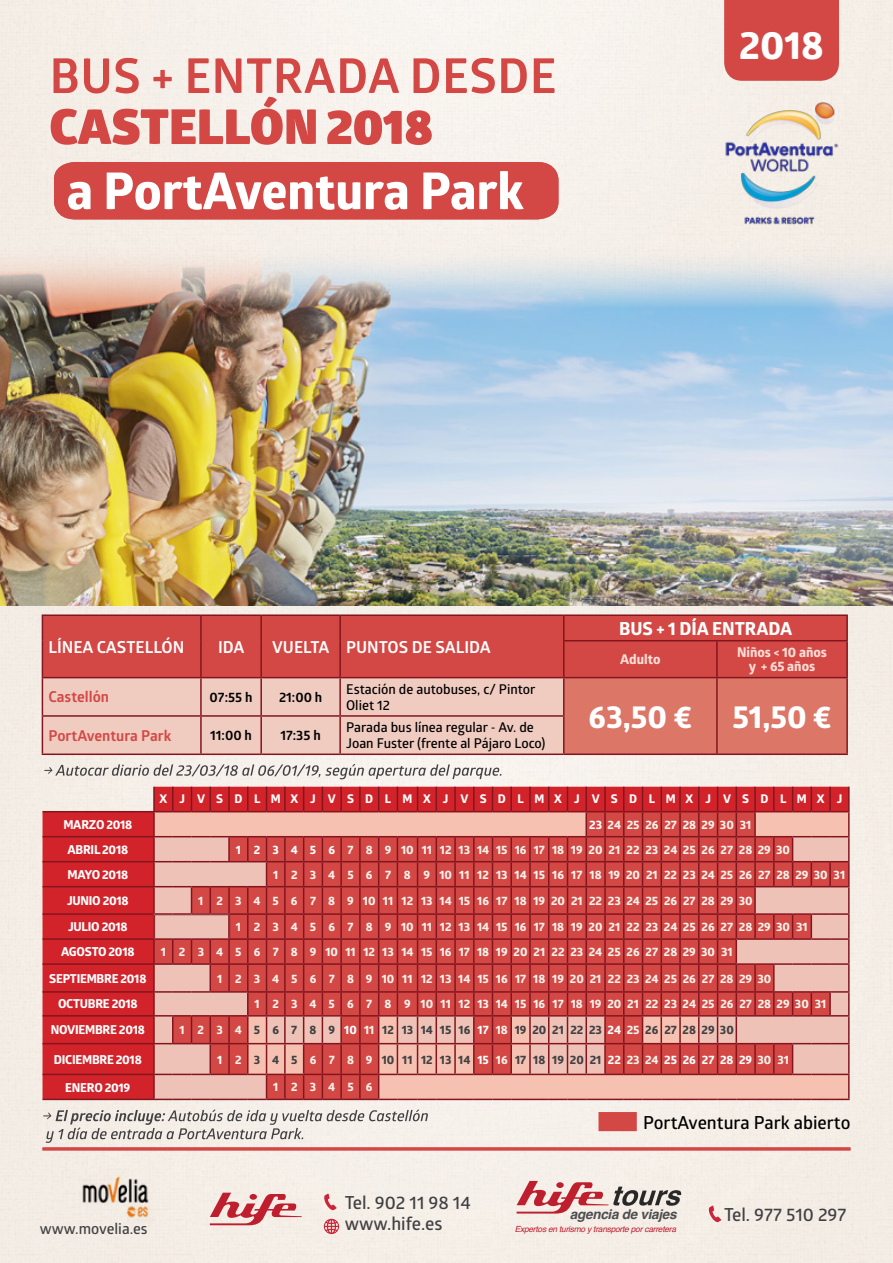
<style>
.page{position:relative;width:893px;height:1263px;background:#f5efe8}
.page>*{position:absolute;margin:0;border:0;box-sizing:border-box;transform-origin:0 0}
.t1{font:700 39px "Globerx";color:#fff}
.t2{font:700 31.5px "Globerx";color:#fff}
.t3{font:600 18px "Glober";color:#414042}
.t4{font:600 18px "Glober";color:#000}
.t5{font:700 18px "Globerx";color:#fff}
.t6{font:700 16.5px "Glober";color:#fff}
.t7{font:700 15px "Glober";color:#d34845}
.t8{font:600 15px "Glober";color:#414042}
.t9{font:600 13.5px/16.2px "Glober";color:#000}
.t10{font:700 13.5px/13.5px "Globerx";color:#fdddd5;text-align:center}
.t11{font:700 13.5px "Glober";color:#000}
.t12{font:italic 700 13.5px "Helvetica";letter-spacing:-.02em;color:#4d4d4f}
.t13{font:700 12.3px "Globerx";letter-spacing:-.02em;color:#fff}
.t14{font:700 12px "Globerx";color:#f8f2eb}
.t15{font:700 12px "Globerx";color:#414042}
.t16{font:700 12px "Globerx";letter-spacing:.94em;color:#fff}
.t17{font:italic 8.4px "Helvetica";letter-spacing:-.03em;color:#bf1d2d}
.s1{color:#fff}
.s2{color:#f8f2eb}
</style>
<div class="page">
<svg style="left:54px;top:162px;width:504px;height:57px"></svg>
<img style="left:73px;top:1160px;width:85px;height:70px">
<svg style="left:709px;top:1205px;width:12px;height:17px"></svg>
<svg style="left:324px;top:1194px;width:13px;height:16px"></svg>
<svg style="left:210px;top:1193px;width:92px;height:32px;background:#df9d9f"></svg>
<svg style="left:517px;top:1181px;width:164px;height:32px;background:#d3acab"></svg>
<svg style="left:324px;top:1219px;width:15px;height:15px"></svg>
<svg style="left:43px;top:787px;width:807px;height:313px;background:#d25e5b"></svg>
<img style="left:0;top:244px;width:893px;height:362px">
<div style="left:724px;top:0;width:115px;height:81px;background:#d34845"></div>
<svg style="left:51px;top:58px;width:504px;height:87px;background:#eab6b1"></svg>
<div style="left:43px;top:616px;width:803px;height:61px;background:#d34845"></div>
<svg style="left:43px;top:678px;width:803px;height:75px;background:#e8ab9f"></svg>
<hr style="left:42px;top:614px;width:159px;height:2px;background:#83151f">
<svg style="left:42px;top:616px;width:1px;height:25px"></svg>
<hr style="left:201px;top:614px;width:60px;height:2px;background:#83151f">
<hr style="left:200px;top:616px;width:2px;height:25px;background:#83151f">
<hr style="left:261px;top:614px;width:79px;height:2px;background:#83151f">
<hr style="left:260px;top:616px;width:2px;height:25px;background:#83151f">
<hr style="left:340px;top:614px;width:224px;height:2px;background:#83151f">
<hr style="left:339px;top:616px;width:2px;height:25px;background:#83151f">
<hr style="left:564px;top:614px;width:153px;height:2px;background:#83151f">
<svg style="left:563px;top:616px;width:1px;height:24px"></svg>
<hr style="left:717px;top:614px;width:131px;height:2px;background:#83151f">
<hr style="left:846px;top:616px;width:2px;height:24px;background:#83151f">
<hr style="left:42px;top:641px;width:1px;height:36px;background:#83151f">
<hr style="left:200px;top:641px;width:2px;height:36px;background:#83151f">
<hr style="left:260px;top:641px;width:2px;height:36px;background:#83151f">
<hr style="left:339px;top:641px;width:2px;height:36px;background:#83151f">
<hr style="left:563px;top:640px;width:154px;height:1px;background:#83151f">
<hr style="left:563px;top:641px;width:1px;height:36px;background:#83151f">
<hr style="left:717px;top:640px;width:131px;height:1px;background:#83151f">
<hr style="left:716px;top:641px;width:2px;height:36px;background:#83151f">
<hr style="left:846px;top:641px;width:2px;height:36px;background:#83151f">
<hr style="left:42px;top:677px;width:159px;height:1px;background:#83151f">
<hr style="left:42px;top:678px;width:1px;height:37px;background:#83151f">
<hr style="left:201px;top:677px;width:60px;height:1px;background:#83151f">
<hr style="left:200px;top:678px;width:2px;height:37px;background:#83151f">
<hr style="left:261px;top:677px;width:79px;height:1px;background:#83151f">
<hr style="left:260px;top:678px;width:2px;height:37px;background:#83151f">
<hr style="left:340px;top:677px;width:224px;height:1px;background:#83151f">
<hr style="left:339px;top:678px;width:2px;height:37px;background:#83151f">
<hr style="left:564px;top:677px;width:153px;height:1px;background:#83151f">
<hr style="left:563px;top:678px;width:1px;height:37px;background:#83151f">
<hr style="left:717px;top:677px;width:131px;height:1px;background:#83151f">
<hr style="left:716px;top:678px;width:2px;height:38px;background:#83151f">
<hr style="left:846px;top:678px;width:2px;height:38px;background:#83151f">
<hr style="left:42px;top:715px;width:159px;height:2px;background:#83151f">
<hr style="left:42px;top:717px;width:1px;height:36px;background:#83151f">
<hr style="left:201px;top:715px;width:60px;height:2px;background:#83151f">
<hr style="left:200px;top:717px;width:2px;height:36px;background:#83151f">
<hr style="left:261px;top:715px;width:79px;height:2px;background:#83151f">
<hr style="left:260px;top:717px;width:2px;height:36px;background:#83151f">
<hr style="left:340px;top:715px;width:224px;height:2px;background:#83151f">
<hr style="left:339px;top:717px;width:2px;height:36px;background:#83151f">
<hr style="left:563px;top:717px;width:1px;height:36px;background:#83151f">
<hr style="left:716px;top:716px;width:2px;height:37px;background:#83151f">
<hr style="left:846px;top:716px;width:2px;height:37px;background:#83151f">
<hr style="left:42px;top:753px;width:159px;height:2px;background:#83151f">
<hr style="left:201px;top:753px;width:60px;height:2px;background:#83151f">
<hr style="left:261px;top:753px;width:79px;height:2px;background:#83151f">
<hr style="left:340px;top:753px;width:224px;height:2px;background:#83151f">
<hr style="left:564px;top:753px;width:153px;height:2px;background:#83151f">
<hr style="left:717px;top:753px;width:131px;height:2px;background:#83151f">
<svg style="left:44px;top:764px;width:457px;height:15px;background:#cfcac6"></svg>
<svg style="left:43px;top:1109px;width:385px;height:34px;background:#d7d2cc"></svg>
<div style="left:598px;top:1112px;width:39px;height:19px;background:#d34845;border:2px solid #d34845"></div>
<hr style="left:43px;top:1147px;width:807px;height:3px;background:#d34845">
<img style="left:720px;top:101px;width:122px;height:126px">
<h1 class="t1" style="left:739px;top:17px;width:86px">2018</h1>
<h3 class="t6" style="left:48px;top:635px;width:138px">LÍNEA CASTELLÓN</h3>
<h3 class="t6" style="left:218px;top:635px;width:28px">IDA</h3>
<h3 class="t6" style="left:272px;top:635px;width:220px">VUELTA PUNTOS DE SALIDA</h3>
<p class="t7" style="left:48px;top:687px;width:62px">Castellón</p>
<p class="t11" style="left:210px;top:688px;width:44px">07:55 h</p>
<p class="t11" style="left:279px;top:688px;width:45px">21:00 h</p>
<p class="t9" style="left:346px;top:680px;width:191px">Estación de autobuses, c/ Pintor<br>Oliet 12</p>
<p class="t7" style="left:48px;top:725px;width:125px">PortAventura Park</p>
<p class="t11" style="left:210px;top:726px;width:43px">11:00 h</p>
<p class="t11" style="left:280px;top:726px;width:42px">17:35 h</p>
<p class="t9" style="left:346px;top:719px;width:201px">Parada bus línea regular - Av. de<br>Joan Fuster (frente al Pájaro Loco)</p>
<h3 class="t5" style="left:619px;top:615px;width:175px">BUS + 1 DÍA ENTRADA</h3>
<p class="t10" style="left:620px;top:652px;width:42px">Adulto</p>
<p class="t10" style="left:737px;top:646px;width:91px">Niños &lt; 10 años y + 65 años</p>
<h2 class="t2" style="left:589px;top:694px;width:105px">63,50 €</h2>
<h2 class="t2" style="left:732px;top:694px;width:101px">51,50 €</h2>
<p class="t16" style="left:160px;top:790px;width:684px">XJVSDLMXJVSDLMXJVSDLMXJVSDLMXJVSDLMXJ</p>
<p class="t13" style="left:63px;top:815px;width:71px">MARZO 2018</p>
<p class="t14" style="left:589px;top:816px;width:164px"><span class="s1">23</span> 24 25 26 27 28 29 30 31</p>
<p class="t13" style="left:68px;top:840px;width:62px">ABRIL 2018</p>
<p class="t14" style="left:236px;top:841px;width:556px"><span class="s1">1 2 3 4 5 6</span> 7 8 9 10 11 12 131415 16 17 18192021222324252627282930</p>
<p class="t13" style="left:68px;top:865px;width:62px">MAYO 2018</p>
<p class="t14" style="left:273px;top:866px;width:574px">1 2 3 4 5 6 7 8 9 10 11 12 131415 16 17 1819202122232425262728293031</p>
<p class="t13" style="left:67px;top:892px;width:63px">JUNIO 2018</p>
<p class="t14" style="left:198px;top:892px;width:556px">1 2 3 4 5 6 7 8 9 10 11 12 131415 16 17 18192021222324252627282930</p>
<p class="t13" style="left:68px;top:918px;width:61px">JULIO 2018</p>
<p class="t14" style="left:236px;top:918px;width:573px">1 2 3 4 5 6 7 8 9 10 11 12 131415 16 17 1819202122232425262728293031</p>
<p class="t13" style="left:61px;top:943px;width:75px">AGOSTO 2018</p>
<p class="t14" style="left:161px;top:943px;width:573px">1 2 3 4 5 6 7 8 9 10 11 12 13 14 15 16 17 1819202122232425262728293031</p>
<p class="t13" style="left:49px;top:969px;width:99px">SEPTIEMBRE 2018</p>
<p class="t14" style="left:217px;top:969px;width:556px">1 2 3 4 5 6 7 8 9 10 11 12 131415 16 17 18192021222324252627282930</p>
<p class="t13" style="left:58px;top:995px;width:81px">OCTUBRE 2018</p>
<p class="t14" style="left:255px;top:995px;width:573px">1 2 3 4 5 6 7 8 9 10 11 12 131415 16 17 1819202122232425262728293031</p>
<p class="t13" style="left:51px;top:1021px;width:96px">NOVIEMBRE 2018</p>
<p class="t15" style="left:180px;top:1021px;width:556px"><span class="s2">1 2 3 4</span> 5 6 7 8 9 <span class="s1">10</span> <span class="s2">11</span> 12 13 1415 16 <span class="s1">17</span> <span class="s2">18</span>1920212223<span class="s1">24</span><span class="s2">25</span>2627282930</p>
<p class="t13" style="left:54px;top:1050px;width:89px">DICIEMBRE 2018</p>
<p class="t15" style="left:217px;top:1050px;width:573px"><span class="s1">1</span> <span class="s2">2</span> 3 4 5 <span class="s2">6 7 8 9</span> 10 11 12 1314<span class="s1">15</span> <span class="s2">16</span> 17 18192021<span class="s1">22</span><span class="s2">2324</span><span class="s1">2526272829</span><span class="s2">3031</span></p>
<p class="t13" style="left:65px;top:1078px;width:67px">ENERO 2019</p>
<p class="t14" style="left:273px;top:1078px;width:101px">123456</p>
<h3 class="t4" style="left:643px;top:1109px;width:209px">PortAventura Park abierto</h3>
<h3 class="t3" style="left:345px;top:1190px;width:128px">Tel. 902 11 98 14</h3>
<p class="t12" style="left:570px;top:1203px;width:108px">agencia de viajes</p>
<p class="t8" style="left:40px;top:1218px;width:109px">www.movelia.es</p>
<h3 class="t3" style="left:345px;top:1211px;width:99px">www.hife.es</h3>
<p class="t17" style="left:515px;top:1222px;width:163px">Expertos en turismo y transporte por carretera</p>
<h3 class="t3" style="left:724px;top:1202px;width:124px">Tel. 977 510 297</h3>
</div>
